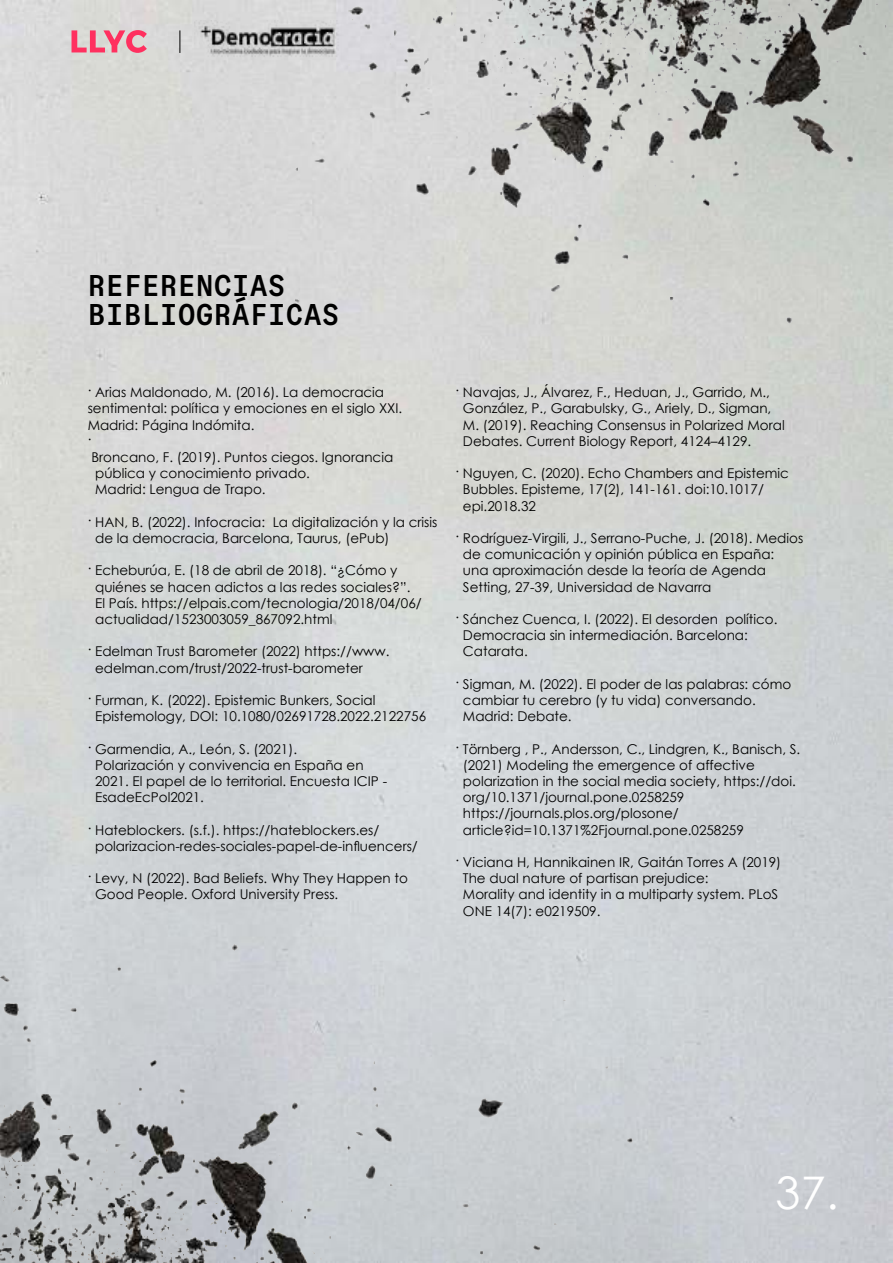
<style>
.page{position:relative;width:893px;height:1263px;background:#fff}
.page>*{position:absolute;margin:0;border:0;box-sizing:border-box;transform-origin:0 0}
.t1{font:45px "Century Gothic";color:#fff}
.t2{font:500 30px/28.5px "Auger Mono";color:#000}
.t3{font:13.5px/16.2px "Century Gothic";color:#000}
</style>
<div class="page">
<img style="left:0;top:0;width:893px;height:1263px">
<img style="left:0;top:915px;width:763px;height:348px">
<img style="left:295px;top:0;width:598px;height:368px">
<svg style="left:180px;top:30px;width:1px;height:23px"></svg>
<svg style="left:72px;top:30px;width:75px;height:23px;background:#ea8d9f"></svg>
<img style="left:195px;top:21px;width:147px;height:38px">
<h2 class="t2" style="left:88px;top:271px;width:254px">REFERENCIAS<br>BIBLIOGRÁFICAS</h2>
<p class="t3" style="left:88px;top:384px;width:298px">· Arias Maldonado, M. (2016). La democracia</p>
<p class="t3" style="left:88px;top:401px;width:316px">sentimental: política y emociones en el siglo XXI.</p>
<p class="t3" style="left:88px;top:418px;width:168px">Madrid: Página Indómita.</p>
<p class="t3" style="left:88px;top:433px;width:5px">·</p>
<p class="t3" style="left:91px;top:450px;width:303px">Broncano, F. (2019). Puntos ciegos. Ignorancia</p>
<p class="t3" style="left:95px;top:466px;width:216px">pública y conocimiento privado.</p>
<p class="t3" style="left:95px;top:482px;width:172px">Madrid: Lengua de Trapo.</p>
<p class="t3" style="left:95px;top:514px;width:344px;text-indent:-7px">· HAN, B. (2022). Infocracia: La digitalización y la crisis de la democracia, Barcelona, Taurus, (ePub)</p>
<p class="t3" style="left:95px;top:562px;width:328px;text-indent:-7px">· Echeburúa, E. (18 de abril de 2018). “¿Cómo y quiénes se hacen adictos a las redes sociales?”.<br>El País. https://elpais.com/tecnologia/2018/04/06/ actualidad/1523003059_867092.html</p>
<p class="t3" style="left:95px;top:643px;width:296px;text-indent:-7px">· Edelman Trust Barometer (2022) https://www. edelman.com/trust/2022-trust-barometer</p>
<p class="t3" style="left:95px;top:692px;width:332px;text-indent:-7px">· Furman, K. (2022). Epistemic Bunkers, Social<br>Epistemology, DOI: 10.1080/02691728.2022.2122756</p>
<p class="t3" style="left:95px;top:740px;width:293px;text-indent:-7px">· Garmendia, A., León, S. (2021).<br>Polarización y convivencia en España en 2021. El papel de lo territorial. Encuesta ICIP - EsadeEcPol2021.</p>
<p class="t3" style="left:95px;top:821px;width:324px;text-indent:-7px">· Hateblockers. (s.f.). https://hateblockers.es/ polarizacion-redes-sociales-papel-de-influencers/</p>
<p class="t3" style="left:95px;top:870px;width:314px;text-indent:-7px">· Levy, N (2022). Bad Beliefs. Why They Happen to<br>Good People. Oxford University Press.</p>
<p class="t3" style="left:463px;top:384px;width:323px;text-indent:-7px">· Navajas, J., Álvarez, F., Heduan, J., Garrido, M., González, P., Garabulsky, G., Ariely, D., Sigman, M. (2019). Reaching Consensus in Polarized Moral Debates. Current Biology Report, 4124–4129.</p>
<p class="t3" style="left:463px;top:465px;width:327px;text-indent:-7px">· Nguyen, C. (2020). Echo Chambers and Epistemic<br>Bubbles. Episteme, 17(2), 141-161. doi:10.1017/ epi.2018.32</p>
<p class="t3" style="left:463px;top:530px;width:342px;text-indent:-7px">· Rodríguez-Virgili, J., Serrano-Puche, J. (2018). Medios de comunicación y opinión pública en España: una aproximación desde la teoría de Agenda Setting, 27-39, Universidad de Navarra</p>
<p class="t3" style="left:463px;top:611px;width:316px;text-indent:-7px">· Sánchez Cuenca, I. (2022). El desorden político.<br>Democracia sin intermediación. Barcelona:<br>Catarata.</p>
<p class="t3" style="left:463px;top:676px;width:330px;text-indent:-7px">· Sigman, M. (2022). El poder de las palabras: cómo cambiar tu cerebro (y tu vida) conversando.<br>Madrid: Debate.</p>
<p class="t3" style="left:463px;top:740px;width:339px;text-indent:-7px">· Törnberg , P., Andersson, C., Lindgren, K., Banisch, S. (2021) Modeling the emergence of affective polarization in the social media society, https://doi. org/10.1371/journal.pone.0258259 https://journals.plos.org/plosone/ article?id=10.1371%2Fjournal.pone.0258259</p>
<p class="t3" style="left:463px;top:854px;width:320px;text-indent:-7px">· Viciana H, Hannikainen IR, Gaitán Torres A (2019)<br>The dual nature of partisan prejudice:<br>Morality and identity in a multiparty system. PLoS ONE 14(7): e0219509.</p>
<h1 class="t1" style="left:775px;top:1174px;width:65px">37.</h1>
</div>
